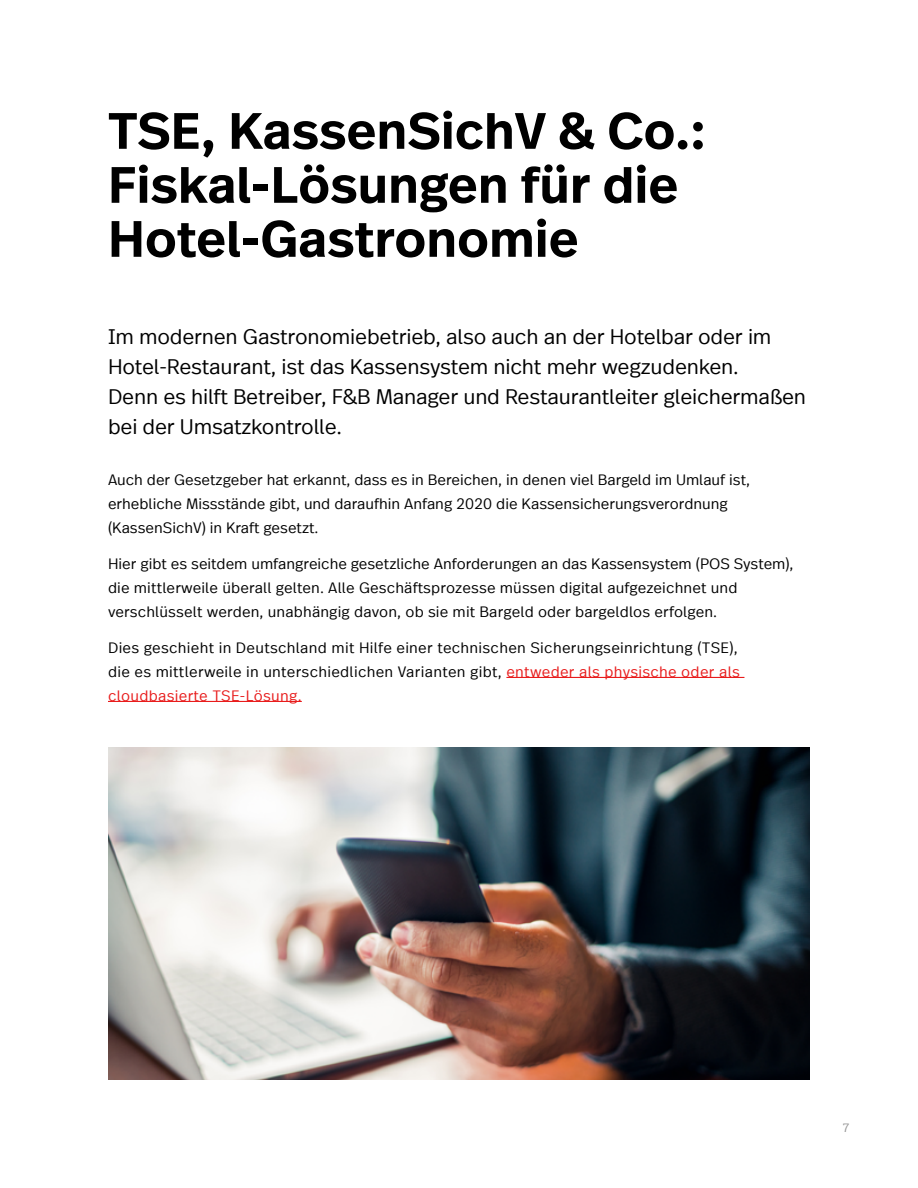
<style>
.page{position:relative;width:918px;height:1188px;background:#fff}
.page>*{position:absolute;margin:0;border:0;box-sizing:border-box;transform-origin:0 0}
.Section_header{font:600 51px/54px "Real Text Offc";color:#000}
.Lead_H1{font:300 21px/30px "Real Text Offc";letter-spacing:-.01em;color:#000}
.Body{font:300 15px/24px "Real Text Offc";letter-spacing:.01em;color:#000}
.t1{font:300 12px "Real Text Offc";color:#939393}
.s1{color:#e81c1c}
</style>
<div class="page">
<hr style="left:506px;top:677px;width:238px;height:1px;background:#e81c1c">
<hr style="left:108px;top:701px;width:194px;height:1px;background:#e81c1c">
<img style="left:108px;top:747px;width:702px;height:333px">
<p class="Section_header" style="left:108px;top:105px;width:599px">TSE, KassenSichV &amp; Co.:<br>Fiskal-Lösungen für die<br>Hotel-Gastronomie</p>
<p class="Lead_H1" style="left:108px;top:321px;width:700px">Im modernen Gastronomiebetrieb, also auch an der Hotelbar oder im Hotel-Restaurant, ist das Kassensystem nicht mehr wegzudenken.<br>Denn es hilft Betreiber, F&amp;B Manager und Restaurantleiter gleichermaßen bei der Umsatzkontrolle.</p>
<p class="Body" style="left:108px;top:467px;width:644px">Auch der Gesetzgeber hat erkannt, dass es in Bereichen, in denen viel Bargeld im Umlauf ist, erhebliche Missstände gibt, und daraufhin Anfang 2020 die Kassensicherungsverordnung (KassenSichV) in Kraft gesetzt.</p>
<p class="Body" style="left:108px;top:551px;width:687px">Hier gibt es seitdem umfangreiche gesetzliche Anforderungen an das Kassensystem (POS System), die mittlerweile überall gelten. Alle Geschäftsprozesse müssen digital aufgezeichnet und verschlüsselt werden, unabhängig davon, ob sie mit Bargeld oder bargeldlos erfolgen.</p>
<p class="Body" style="left:108px;top:635px;width:633px">Dies geschieht in Deutschland mit Hilfe einer technischen Sicherungseinrichtung (TSE), die es mittlerweile in unterschiedlichen Varianten gibt, <span class="s1">entweder als physische oder als cloudbasierte TSE-Lösung.</span></p>
<p class="t1" style="left:842px;top:1120px;width:9px">7</p>
</div>
